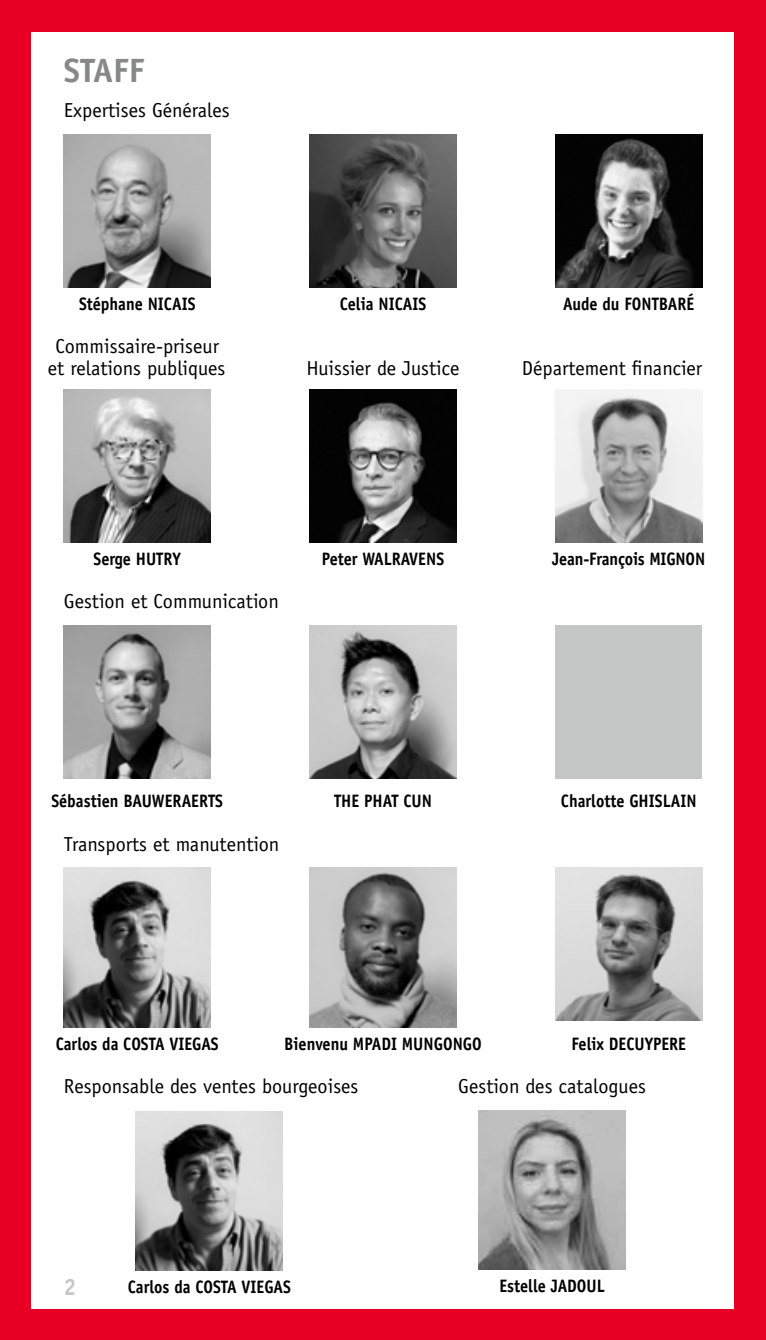
<style>
.page{position:relative;width:766px;height:1340px;background:#fff}
.page>*{position:absolute;margin:0;border:0;box-sizing:border-box;transform-origin:0 0}
.t1{font:700 33.75px "Officina Sans Std";color:#878988}
.t2{font:700 23.62px "Officina Sans Std";color:#c5c7c7;scale:.94 1}
.t3{font:20.25px/22.5px "Officina Sans Std";color:#000;text-align:center}
.t4{font:700 18px "Officina Sans Std";color:#000;scale:.9 1}
</style>
<div class="page">
<div style="left:0;top:0;width:765px;height:1339px;background:linear-gradient(to right,#e8082a,#e8082a)"></div>
<div style="left:32px;top:32px;width:701px;height:1275px;background:#fff"></div>
<hr style="left:765px;top:0;width:1px;height:1339px;background:#e70023">
<img style="left:64px;top:389px;width:146px;height:153px">
<img style="left:64px;top:625px;width:146px;height:153px">
<img style="left:555px;top:389px;width:147px;height:153px">
<img style="left:309px;top:389px;width:147px;height:153px">
<img style="left:64px;top:134px;width:146px;height:153px">
<img style="left:309px;top:867px;width:147px;height:160px">
<img style="left:478px;top:1110px;width:147px;height:159px">
<img style="left:309px;top:134px;width:147px;height:153px">
<img style="left:309px;top:625px;width:147px;height:153px">
<img style="left:64px;top:867px;width:146px;height:160px">
<img style="left:555px;top:867px;width:147px;height:153px">
<div style="left:555px;top:625px;width:147px;height:153px;background:#c5c7c7"></div>
<img style="left:555px;top:134px;width:147px;height:153px">
<img style="left:136px;top:1111px;width:147px;height:159px">
<h1 class="t1" style="left:64px;top:49px;width:82px">STAFF</h1>
<p class="t3" style="left:64px;top:99px;width:167px">Expertises Générales</p>
<p class="t4" style="left:79px;top:292px;width:131px">Stéphane NICAIS</p>
<p class="t3" style="left:48px;top:335px;width:179px">Commissaire‑priseur et relations publiques</p>
<p class="t4" style="left:339px;top:292px;width:97px">Celia NICAIS</p>
<p class="t4" style="left:563px;top:292px;width:147px">Aude du FONTBARÉ</p>
<p class="t3" style="left:306px;top:357px;width:155px">Huissier de Justice</p>
<p class="t3" style="left:521px;top:357px;width:182px">Département financier</p>
<p class="t4" style="left:93px;top:547px;width:99px">Serge HUTRY</p>
<p class="t3" style="left:64px;top:590px;width:216px">Gestion et Communication</p>
<p class="t4" style="left:322px;top:547px;width:137px">Peter WALRAVENS</p>
<p class="t4" style="left:552px;top:547px;width:171px">Jean-François MIGNON</p>
<p class="t4" style="left:51px;top:790px;width:192px">Sébastien BAUWERAERTS</p>
<p class="t3" style="left:64px;top:832px;width:217px">Transports et manutention</p>
<p class="t4" style="left:334px;top:790px;width:110px">THE PHAT CUN</p>
<p class="t4" style="left:560px;top:790px;width:152px">Charlotte GHISLAIN</p>
<p class="t4" style="left:56px;top:1032px;width:182px">Carlos da COSTA VIEGAS</p>
<p class="t4" style="left:571px;top:1032px;width:129px">Felix DECUYPERE</p>
<p class="t4" style="left:284px;top:1032px;width:221px">Bienvenu MPADI MUNGONGO</p>
<p class="t3" style="left:64px;top:1074px;width:296px">Responsable des ventes bourgeoises</p>
<p class="t3" style="left:458px;top:1074px;width:189px">Gestion des catalogues</p>
<h2 class="t2" style="left:64px;top:1272px;width:15px">2</h2>
<p class="t4" style="left:128px;top:1275px;width:182px">Carlos da COSTA VIEGAS</p>
<p class="t4" style="left:499px;top:1274px;width:118px">Estelle JADOUL</p>
</div>
